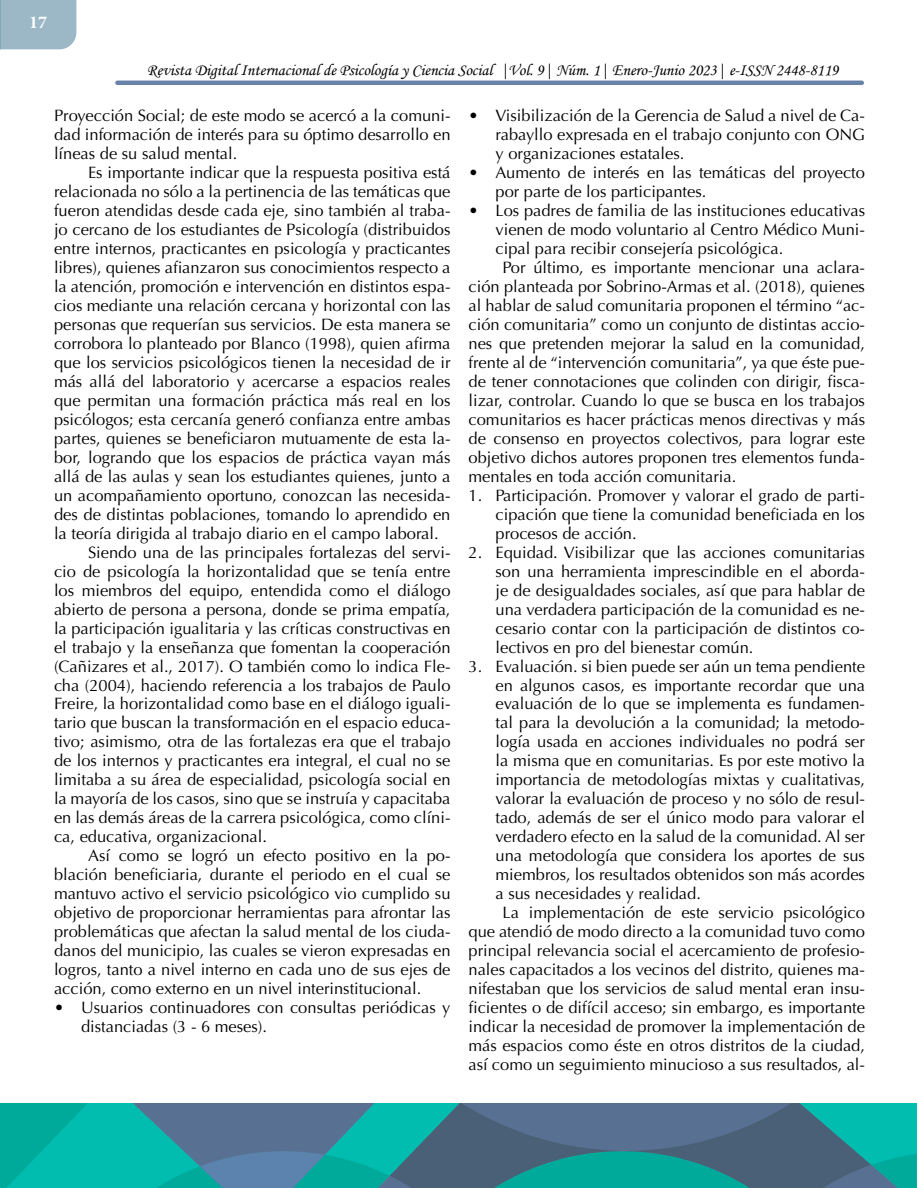
<style>
.page{position:relative;width:918px;height:1188px;background:#fff}
.page>*{position:absolute;margin:0;border:0;box-sizing:border-box;transform-origin:0 0}
.t1{font:700 18px "Minion Pro";color:#fff}
.t2{font:16.5px/18.9px "Optima";color:#000;text-align:justify}
.t3{font:16.5px "Monotype Corsiva";color:#000}
</style>
<div class="page">
<div style="left:0;top:0;width:76px;height:49px;background:#9cb8c7"></div>
<img style="left:0;top:1103px;width:917px;height:85px">
<hr style="left:115px;top:81px;width:749px;height:4px;background:#6882aa;border-radius:2px">
<p class="t1" style="left:29px;top:10px;width:19px">17</p>
<p class="t3" style="left:147px;top:60px;width:693px">Revista Digital Internacional de Psicología y Ciencia Social |Vol. 9| Núm. 1| Enero-Junio 2023| e-ISSN 2448-8119</p>
<p class="t2" style="left:54px;top:106px;width:398px">Proyección Social; de este modo se acercó a la comuni&shy;dad información de interés para su óptimo desarrollo en líneas de su salud mental.</p>
<p class="t2" style="left:54px;top:163px;width:398px;text-indent:34px">Es importante indicar que la respuesta positiva está relacionada no sólo a la pertinencia de las temáticas que fueron atendidas desde cada eje, sino también al traba&shy;jo cercano de los estudiantes de Psicología (distribuidos entre internos, practicantes en psicología y practicantes libres), quienes afianzaron sus conocimientos respecto a la atención, promoción e intervención en distintos espa&shy;cios mediante una relación cercana y horizontal con las personas que requerían sus servicios. De esta manera se corrobora lo planteado por Blanco (1998), quien afirma que los servicios psicológicos tienen la necesidad de ir más allá del laboratorio y acercarse a espacios reales que permitan una formación práctica más real en los psicólogos; esta cercanía generó confianza entre ambas partes, quienes se beneficiaron mutuamente de esta la&shy;bor, logrando que los espacios de práctica vayan más allá de las aulas y sean los estudiantes quienes, junto a un acompañamiento oportuno, conozcan las necesida&shy;des de distintas poblaciones, tomando lo aprendido en la teoría dirigida al trabajo diario en el campo laboral.</p>
<p class="t2" style="left:54px;top:543px;width:398px;text-indent:34px">Siendo una de las principales fortalezas del servi&shy;cio de psicología la horizontalidad que se tenía entre los miembros del equipo, entendida como el diálogo abierto de persona a persona, donde se prima empatía, la participación igualitaria y las críticas constructivas en el trabajo y la enseñanza que fomentan la cooperación (Cañizares et al., 2017). O también como lo indica Fle&shy;cha (2004), haciendo referencia a los trabajos de Paulo Freire, la horizontalidad como base en el diálogo iguali&shy;tario que buscan la transformación en el espacio educa&shy;tivo; asimismo, otra de las fortalezas era que el trabajo de los internos y practicantes era integral, el cual no se limitaba a su área de especialidad, psicología social en la mayoría de los casos, sino que se instruía y capacitaba en las demás áreas de la carrera psicológica, como clíni&shy;ca, educativa, organizacional.</p>
<p class="t2" style="left:54px;top:846px;width:398px;text-indent:34px">Así como se logró un efecto positivo en la po&shy;blación beneficiaria, durante el periodo en el cual se mantuvo activo el servicio psicológico vio cumplido su objetivo de proporcionar herramientas para afrontar las problemáticas que afectan la salud mental de los ciuda&shy;danos del municipio, las cuales se vieron expresadas en logros, tanto a nivel interno en cada uno de sus ejes de acción, como externo en un nivel interinstitucional.</p>
<p class="t2" style="left:81px;top:998px;width:371px;text-indent:-27px">• Usuarios continuadores con consultas periódicas y distanciadas (3 - 6 meses).</p>
<p class="t2" style="left:496px;top:106px;width:371px;text-indent:-27px">• Visibilización de la Gerencia de Salud a nivel de Ca&shy;rabayllo expresada en el trabajo conjunto con ONG y organizaciones estatales.</p>
<p class="t2" style="left:496px;top:163px;width:371px;text-indent:-27px">• Aumento de interés en las temáticas del proyecto por parte de los participantes.</p>
<p class="t2" style="left:496px;top:201px;width:371px;text-indent:-27px">• Los padres de familia de las instituciones educativas vienen de modo voluntario al Centro Médico Muni&shy;cipal para recibir consejería psicológica.</p>
<p class="t2" style="left:469px;top:258px;width:398px;text-indent:34px">Por último, es importante mencionar una aclara&shy;ción planteada por Sobrino-Armas et al. (2018), quienes al hablar de salud comunitaria proponen el término “ac&shy;ción comunitaria” como un conjunto de distintas accio&shy;nes que pretenden mejorar la salud en la comunidad, frente al de “intervención comunitaria”, ya que éste pue&shy;de tener connotaciones que colinden con dirigir, fisca&shy;lizar, controlar. Cuando lo que se busca en los trabajos comunitarios es hacer prácticas menos directivas y más de consenso en proyectos colectivos, para lograr este objetivo dichos autores proponen tres elementos funda&shy;mentales en toda acción comunitaria.</p>
<p class="t2" style="left:496px;top:486px;width:371px;text-indent:-27px">1. Participación. Promover y valorar el grado de parti&shy;cipación que tiene la comunidad beneficiada en los procesos de acción.</p>
<p class="t2" style="left:496px;top:543px;width:371px;text-indent:-27px">2. Equidad. Visibilizar que las acciones comunitarias son una herramienta imprescindible en el aborda&shy;je de desigualdades sociales, así que para hablar de una verdadera participación de la comunidad es ne&shy;cesario contar con la participación de distintos co&shy;lectivos en pro del bienestar común.</p>
<p class="t2" style="left:496px;top:657px;width:371px;text-indent:-27px">3. Evaluación. si bien puede ser aún un tema pendiente en algunos casos, es importante recordar que una evaluación de lo que se implementa es fundamen&shy;tal para la devolución a la comunidad; la metodo&shy;logía usada en acciones individuales no podrá ser la misma que en comunitarias. Es por este motivo la importancia de metodologías mixtas y cualitativas, valorar la evaluación de proceso y no sólo de resul&shy;tado, además de ser el único modo para valorar el verdadero efecto en la salud de la comunidad. Al ser una metodología que considera los aportes de sus miembros, los resultados obtenidos son más acordes a sus necesidades y realidad.</p>
<p class="t2" style="left:469px;top:903px;width:398px;text-indent:34px">La implementación de este servicio psicológico que atendió de modo directo a la comunidad tuvo como principal relevancia social el acercamiento de profesio&shy;nales capacitados a los vecinos del distrito, quienes ma&shy;nifestaban que los servicios de salud mental eran insu&shy;ficientes o de difícil acceso; sin embargo, es importante indicar la necesidad de promover la implementación de más espacios como éste en otros distritos de la ciudad, así como un seguimiento minucioso a sus resultados, al-</p>
</div>
